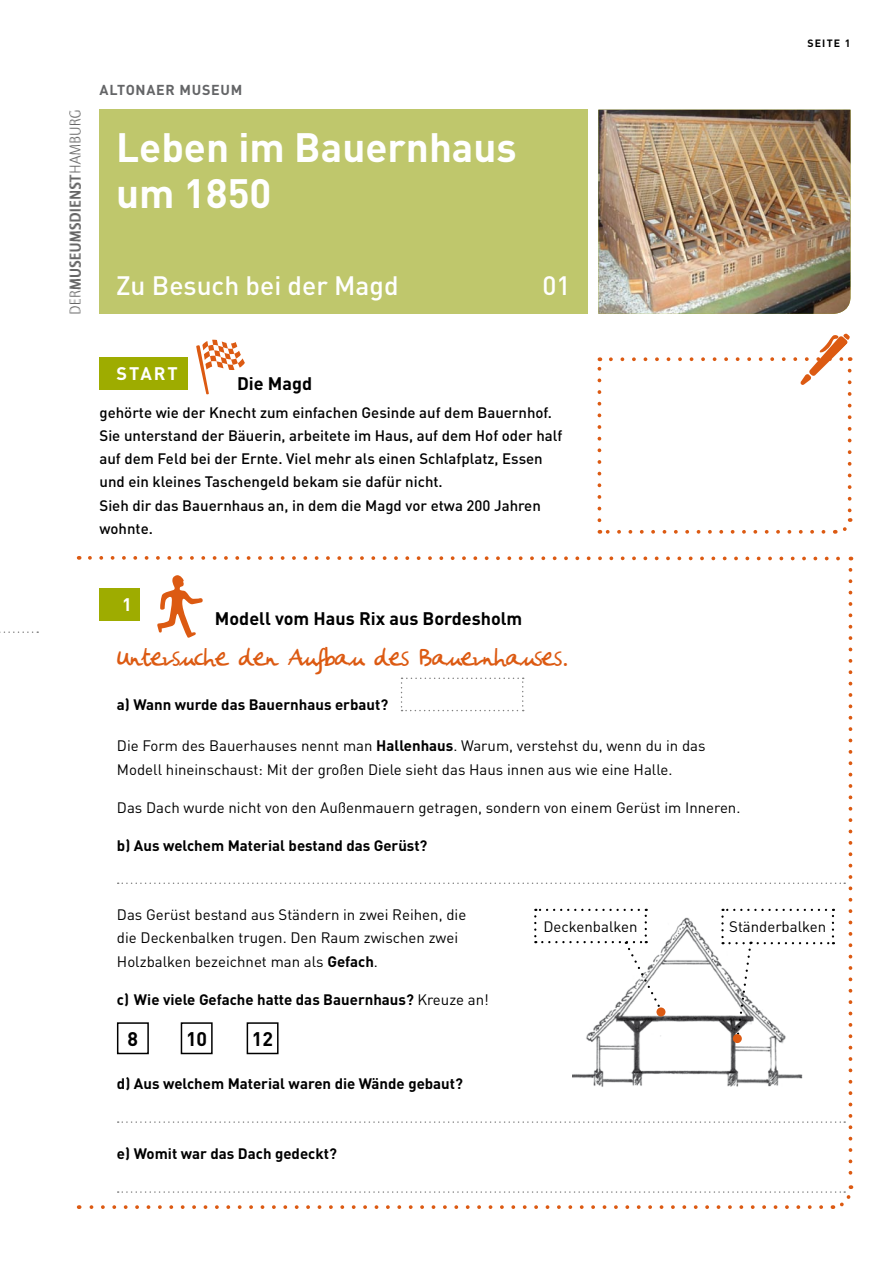
<style>
.page{position:relative;width:893px;height:1263px;background:#fff}
.page>*{position:absolute;margin:0;border:0;box-sizing:border-box;transform-origin:0 0}
.t1{font:700 40.5px/46.5px "DINOT";color:#fff}
.t2{font:500 26.25px "DINOT";color:#fff}
.t3{font:25.5px "Miranda";color:#dc5a12}
.t4{font:700 19.5px "DINOT";color:#000}
.t5{font:700 18px "DINOT";color:#000}
.t6{font:700 18px "DINOT";color:#fff}
.t7{font:15px/23.2px "DINOT";color:#000}
.t8{font:500 15px/23.2px "DINOT";color:#000}
.t9{font:700 15px "DINOT";color:#000}
.t10{font:700 14.25px "DINOT";letter-spacing:.05em;color:#646567}
.t11{font:700 10.5px "DINOT";color:#000}
.s1{font-weight:700}
.s2{font-weight:400}
</style>
<div class="page">
<svg style="left:0;top:631px;width:38px;height:2px"></svg>
<div style="left:99px;top:357px;width:89px;height:33px;background:#9eac00"></div>
<svg style="left:196px;top:339px;width:49px;height:56px"></svg>
<img style="left:598px;top:110px;width:252px;height:204px">
<svg style="left:598px;top:333px;width:253px;height:201px"></svg>
<img style="left:69px;top:110px;width:12px;height:204px">
<svg style="left:88px;top:556px;width:763px;height:5px"></svg>
<svg style="left:79px;top:570px;width:774px;height:639px"></svg>
<div style="left:99px;top:110px;width:489px;height:204px;background:#bfc76c"></div>
<p class="t10" style="left:100px;top:80px;width:142px">Altonaer Museum</p>
<h1 class="t1" style="left:116px;top:122px;width:402px">Leben im Bauernhaus um 1850</h1>
<h2 class="t2" style="left:116px;top:268px;width:284px">Zu Besuch bei der Magd</h2>
<h2 class="t2" style="left:543px;top:268px;width:30px">01</h2>
<p class="t6" style="left:117px;top:362px;width:50px">START</p>
<p class="t5" style="left:237px;top:371px;width:77px">Die Magd</p>
<p class="t8" style="left:99px;top:400px;width:464px">gehörte wie der Knecht zum einfachen Gesinde auf dem Bauernhof.<br>Sie unterstand der Bäuerin, arbeitete im Haus, auf dem Hof oder half auf dem Feld bei der Ernte. Viel mehr als einen Schlafplatz, Essen und ein kleines Taschengeld bekam sie dafür nicht.<br>Sieh dir das Bauernhaus an, in dem die Magd vor etwa 200 Jahren wohnte.</p>
<p class="t6" style="left:122px;top:592px;width:11px">1</p>
<p class="t5" style="left:215px;top:606px;width:309px">Modell vom Haus Rix aus Bordesholm</p>
<h3 class="t3" style="left:117px;top:642px;width:453px">Untersuche den Aufbau des Bauernhauses.</h3>
<p class="t9" style="left:117px;top:695px;width:273px">a) Wann wurde das Bauernhaus erbaut?</p>
<p class="t7" style="left:117px;top:734px;width:590px">Die Form des Bauerhauses nennt man <span class="s1">Hallenhaus</span>. Warum, verstehst du, wenn du in das<br>Modell hineinschaust: Mit der großen Diele sieht das Haus innen aus wie eine Halle.</p>
<p class="t7" style="left:117px;top:795px;width:625px">Das Dach wurde nicht von den Außenmauern getragen, sondern von einem Gerüst im Inneren.</p>
<p class="t9" style="left:117px;top:835px;width:312px">b) Aus welchem Material bestand das Gerüst?</p>
<p class="t11" style="left:807px;top:36px;width:45px">Seite 1</p>
<p class="t7" style="left:117px;top:902px;width:351px">Das Gerüst bestand aus Ständern in zwei Reihen, die die Deckenbalken trugen. Den Raum zwischen zwei<br>Holzbalken bezeichnet man als <span class="s1">Gefach</span>.</p>
<p class="t7" style="left:543px;top:914px;width:96px">Deckenbalken</p>
<p class="t7" style="left:729px;top:914px;width:99px">Ständerbalken</p>
<p class="t9" style="left:117px;top:990px;width:374px">c) Wie viele Gefache hatte das Bauernhaus? <span class="s2">Kreuze an!</span></p>
<h3 class="t4" style="left:128px;top:1025px;width:12px">8</h3>
<h3 class="t4" style="left:186px;top:1025px;width:23px">10</h3>
<h3 class="t4" style="left:252px;top:1025px;width:23px">12</h3>
<p class="t9" style="left:117px;top:1073px;width:348px">d) Aus welchem Material waren die Wände gebaut?</p>
<p class="t9" style="left:117px;top:1143px;width:222px">e) Womit war das Dach gedeckt?</p>
</div>
